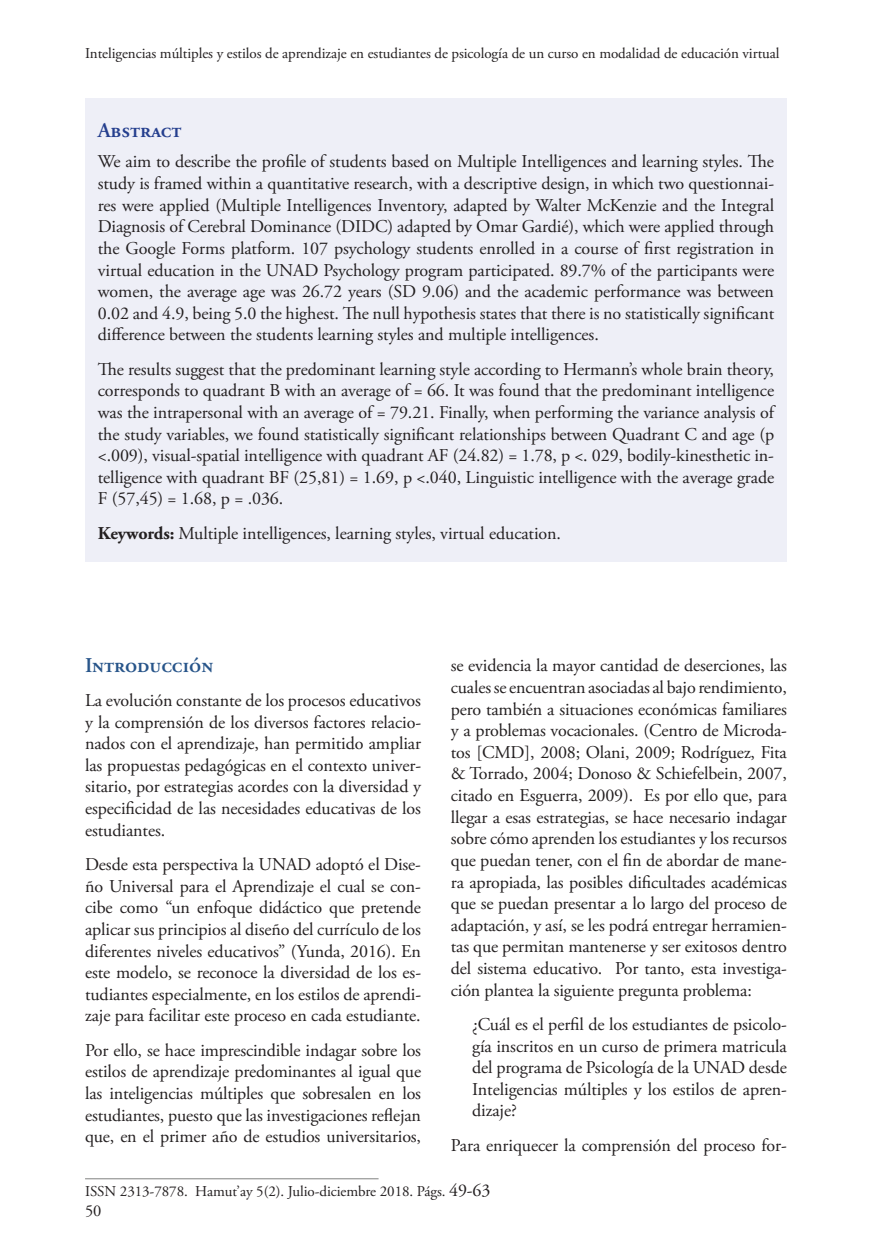
<style>
.page{position:relative;width:872px;height:1255px;background:#fff}
.page>*{position:absolute;margin:0;border:0;box-sizing:border-box;transform-origin:0 0}
.t1{font:600 21px "Adobe Garamond Pro";color:#28558a}
.t2{font:600 21px "Adobe Garamond Pro";letter-spacing:-.005em;color:#253f8e}
.t3{font:18px/21.6px "Adobe Garamond Pro";letter-spacing:-.005em;color:#231f20;text-align:justify}
.t4{font:16.5px "Adobe Garamond Pro";color:#231f20}
.t5{font:15px "Adobe Garamond Pro";letter-spacing:-.005em;color:#231f20}
.s1{font-weight:700}
.s2{font-size:18px}
</style>
<div class="page">
<hr style="left:85px;top:1178px;width:293px;height:1px;background:#808180">
<div style="left:85px;top:98px;width:702px;height:463px;background:#eeeff7"></div>
<p class="t5" style="left:85px;top:44px;width:696px">Inteligencias múltiples y estilos de aprendizaje en estudiantes de psicología de un curso en modalidad de educación virtual</p>
<p class="t2" style="left:98px;top:118px;width:85px">Abstract</p>
<p class="t3" style="left:98px;top:151px;width:678px">We aim to describe the profile of students based on Multiple Intelligences and learning styles. The study is framed within a quantitative research, with a descriptive design, in which two questionnai&shy;res were applied (Multiple Intelligences Inventory, adapted by Walter McKenzie and the Integral Diagnosis of Cerebral Dominance (DIDC) adapted by Omar Gardié), which were applied through the Google Forms platform. 107 psychology students enrolled in a course of first registration in virtual education in the UNAD Psychology program participated. 89.7% of the participants were women, the average age was 26.72 years (SD 9.06) and the academic performance was between 0.02 and 4.9, being 5.0 the highest. The null hypothesis states that there is no statistically significant difference between the students learning styles and multiple intelligences.</p>
<p class="t3" style="left:98px;top:359px;width:678px">The results suggest that the predominant learning style according to Hermann’s whole brain theory, corresponds to quadrant B with an average of = 66. It was found that the predominant intelligence was the intrapersonal with an average of = 79.21. Finally, when performing the variance analysis of the study variables, we found statistically significant relationships between Quadrant C and age (p &lt;.009), visual-spatial intelligence with quadrant AF (24.82) = 1.78, p &lt;. 029, bodily-kinesthetic in&shy;telligence with quadrant BF (25,81) = 1.69, p &lt;.040, Linguistic intelligence with the average grade F (57,45) = 1.68, p = .036.</p>
<p class="t3" style="left:98px;top:523px;width:465px"><span class="s1">Keywords:</span> Multiple intelligences, learning styles, virtual education.</p>
<p class="t1" style="left:85px;top:653px;width:130px">Introducción</p>
<p class="t3" style="left:85px;top:690px;width:337px">La evolución constante de los procesos educativos y la comprensión de los diversos factores relacio&shy;nados con el aprendizaje, han permitido ampliar las propuestas pedagógicas en el contexto univer&shy;sitario, por estrategias acordes con la diversidad y especificidad de las necesidades educativas de los estudiantes.</p>
<p class="t3" style="left:85px;top:854px;width:337px">Desde esta perspectiva la UNAD adoptó el Dise&shy;ño Universal para el Aprendizaje el cual se con&shy;cibe como “un enfoque didáctico que pretende aplicar sus principios al diseño del currículo de los diferentes niveles educativos” (Yunda, 2016). En este modelo, se reconoce la diversidad de los es&shy;tudiantes especialmente, en los estilos de aprendi&shy;zaje para facilitar este proceso en cada estudiante.</p>
<p class="t3" style="left:85px;top:1039px;width:337px">Por ello, se hace imprescindible indagar sobre los estilos de aprendizaje predominantes al igual que las inteligencias múltiples que sobresalen en los estudiantes, puesto que las investigaciones reflejan que, en el primer año de estudios universitarios,</p>
<p class="t3" style="left:451px;top:655px;width:337px">se evidencia la mayor cantidad de deserciones, las cuales se encuentran asociadas al bajo rendimiento, pero también a situaciones económicas familiares y a problemas vocacionales. (Centro de Microda&shy;tos [CMD], 2008; Olani, 2009; Rodríguez, Fita &amp; Torrado, 2004; Donoso &amp; Schiefelbein, 2007, citado en Esguerra, 2009). Es por ello que, para llegar a esas estrategias, se hace necesario indagar sobre cómo aprenden los estudiantes y los recursos que puedan tener, con el fin de abordar de mane&shy;ra apropiada, las posibles dificultades académicas que se puedan presentar a lo largo del proceso de adaptación, y así, se les podrá entregar herramien&shy;tas que permitan mantenerse y ser exitosos dentro del sistema educativo. Por tanto, esta investiga&shy;ción plantea la siguiente pregunta problema:</p>
<p class="t3" style="left:472px;top:1014px;width:316px">¿Cuál es el perfil de los estudiantes de psicolo&shy;gía inscritos en un curso de primera matricula del programa de Psicología de la UNAD desde Inteligencias múltiples y los estilos de apren&shy;dizaje?</p>
<p class="t3" style="left:451px;top:1134px;width:337px">Para enriquecer la comprensión del proceso for-</p>
<p class="t5" style="left:85px;top:1181px;width:407px">ISSN 2313-7878. Hamut’ay 5(2). Julio-diciembre 2018. Págs. <span class="s2">49-63</span></p>
<p class="t4" style="left:85px;top:1200px;width:18px">50</p>
</div>
